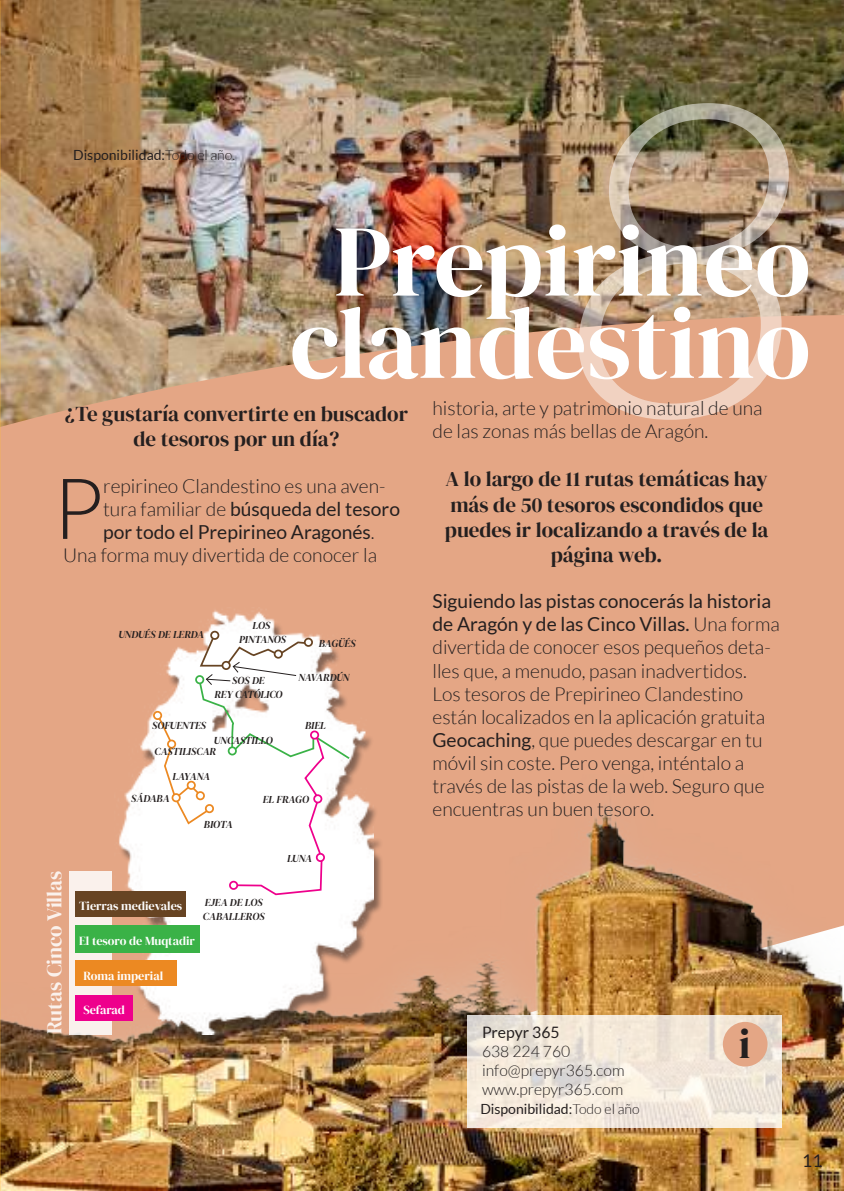
<style>
.page{position:relative;width:844px;height:1191px;background:#fff}
.page>*{position:absolute;margin:0;border:0;box-sizing:border-box;transform-origin:0 0}
.t1{font:italic 300 437.5px "Lato";color:#fff}
.t2{font:101.5px "DM Serif Display";color:#fff}
.t3{font:300 84.52px "Lato";color:#241f1f}
.t4{font:42px "DM Serif Display";color:#241f1f}
.t5{font:21px/25.2px "DM Serif Display";color:#241f1f;text-align:center}
.t6{font:21px "DM Serif Display";color:#fff}
.t7{font:300 19.25px/23.1px "Lato";color:#241f1f}
.t8{font:17.5px "Lato";color:#241f1f}
.t9{font:300 15.75px/18.9px "Lato";color:#241f1f}
.t10{font:15.75px "Lato";color:#241f1f}
.t11{font:14px "Lato";color:#241f1f}
.t12{font:12.25px "DM Serif Display";color:#fff}
.t13{font:italic 10.5px/14px "DM Serif Display";letter-spacing:-.005em;color:#241f1f;text-align:center}
.s1{font-weight:300}
.s2{font-weight:400}
</style>
<div class="page">
<img style="left:0;top:0;width:843px;height:315px">
<svg style="left:0;top:315px;width:843px;height:459px;background:#dea483"></svg>
<img style="left:0;top:774px;width:843px;height:417px">
<div style="left:118px;top:614px;width:265px;height:434px;background:#241f1f;opacity:.5"></div>
<img style="left:115px;top:607px;width:258px;height:427px">
<div style="left:211px;top:631px;width:7px;height:8px;background:#fff;border-radius:50%"></div>
<div style="left:210px;top:631px;width:9px;height:9px;border:2px solid #674423;border-radius:50%"></div>
<div style="left:153px;top:711px;width:9px;height:9px;border:2px solid #ec8922;border-radius:50%"></div>
<svg style="left:156px;top:635px;width:195px;height:261px"></svg>
<div style="left:69px;top:870px;width:42px;height:164px;background:#faf1ec"></div>
<div style="left:75px;top:891px;width:111px;height:25px;background:#674423"></div>
<div style="left:75px;top:924px;width:124px;height:28px;background:#3ab247"></div>
<div style="left:75px;top:960px;width:101px;height:25px;background:#ec8922"></div>
<div style="left:75px;top:995px;width:57px;height:25px;background:#ee008c"></div>
<svg style="left:467px;top:1015px;width:314px;height:113px;background:#f0e7da"></svg>
<div style="left:722px;top:1021px;width:45px;height:45px;background:#e4a685;border-radius:50%"></div>
<h1 class="t1" style="left:556px;top:25px;width:255px">8</h1>
<p class="t11" style="left:73px;top:147px;width:163px">Disponibilidad:<span class="s1">Todo el año.</span></p>
<h2 class="t2" style="left:334px;top:202px;width:478px">Prepirineo</h2>
<h2 class="t2" style="left:290px;top:285px;width:522px">clandestino</h2>
<p class="t7" style="left:432px;top:396px;width:331px">historia, arte y patrimonio natural de una de las zonas más bellas de Aragón.</p>
<p class="t5" style="left:445px;top:467px;width:325px">A lo largo de 11 rutas temáticas hay más de 50 tesoros escondidos que puedes ir localizando a través de la página web.</p>
<p class="t7" style="left:432px;top:590px;width:349px"><span class="s2">Siguiendo las pistas conocerás la historia de Aragón y de las Cinco Villas.</span> Una forma divertida de conocer esos pequeños deta&shy;lles que, a menudo, pasan inadvertidos.<br>Los tesoros de Prepirineo Clandestino están localizados en la aplicación gratuita <span class="s2">Geocaching</span>, que puedes descargar en tu móvil sin coste. Pero venga, inténtalo a través de las pistas de la web. Seguro que encuentras un buen tesoro.</p>
<p class="t5" style="left:65px;top:402px;width:344px">¿Te gustaría convertirte en buscador</p>
<p class="t5" style="left:133px;top:427px;width:207px">de tesoros por un día?</p>
<p class="t7" style="left:103px;top:474px;width:298px">repirineo Clandestino es una aven&shy;tura familiar de <span class="s2">búsqueda del tesoro por todo el Prepirineo Aragonés</span>.</p>
<h3 class="t3" style="left:53px;top:463px;width:52px">P</h3>
<p class="t7" style="left:63px;top:543px;width:315px">Una forma muy divertida de conocer la</p>
<p class="t13" style="left:118px;top:627px;width:87px">UNDUÉS DE LERDA</p>
<p class="t13" style="left:239px;top:618px;width:48px">LOS<br>PINTANOS</p>
<p class="t13" style="left:319px;top:636px;width:38px">BAGÜÉS</p>
<p class="t13" style="left:232px;top:673px;width:34px">SOS DE</p>
<p class="t13" style="left:298px;top:670px;width:53px">NAVARDÚN</p>
<p class="t13" style="left:214px;top:687px;width:70px">REY CATÓLICO</p>
<p class="t13" style="left:152px;top:718px;width:55px">SOFUENTES</p>
<p class="t13" style="left:154px;top:744px;width:63px">CASTILISCAR</p>
<p class="t13" style="left:131px;top:792px;width:40px">SÁDABA</p>
<p class="t13" style="left:305px;top:718px;width:22px">BIEL</p>
<p class="t13" style="left:214px;top:733px;width:60px">UNCASTILLO</p>
<p class="t13" style="left:172px;top:769px;width:39px">LAYANA</p>
<p class="t13" style="left:263px;top:792px;width:48px">EL FRAGO</p>
<p class="t6" style="left:42px;top:1034px;width:165px;rotate:-90deg">Rutas Cinco Villas</p>
<p class="t13" style="left:204px;top:817px;width:30px">BIOTA</p>
<p class="t12" style="left:79px;top:898px;width:105px">Tierras medievales</p>
<p class="t12" style="left:79px;top:933px;width:117px">El tesoro de Muqtadir</p>
<p class="t12" style="left:83px;top:968px;width:81px">Roma imperial</p>
<p class="t12" style="left:83px;top:1003px;width:43px">Sefarad</p>
<p class="t13" style="left:203px;top:895px;width:63px;text-align:left">EJEA DE LOS<br>CABALLEROS</p>
<p class="t13" style="left:287px;top:851px;width:26px">LUNA</p>
<p class="t10" style="left:482px;top:1024px;width:79px">Prepyr 365</p>
<p class="t9" style="left:482px;top:1042px;width:144px">638 224 760 info@prepyr365.com www.prepyr365.com</p>
<p class="t11" style="left:480px;top:1101px;width:161px">Disponibilidad:<span class="s1">Todo el año</span></p>
<h3 class="t4" style="left:738px;top:1019px;width:13px">i</h3>
<p class="t8" style="left:802px;top:1150px;width:22px">11</p>
</div>
